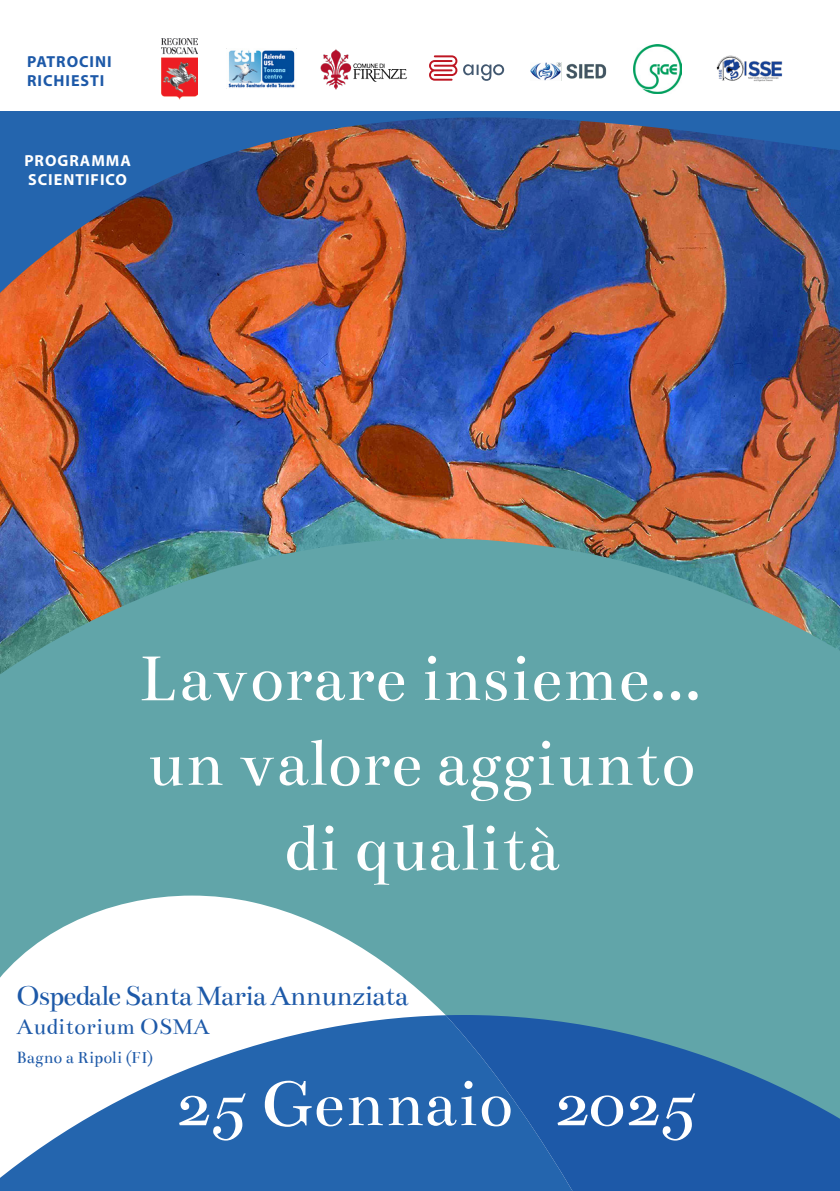
<style>
.page{position:relative;width:840px;height:1191px;background:#fff}
.page>*{position:absolute;margin:0;border:0;box-sizing:border-box;transform-origin:0 0}
.t1{font:71px "Bentham";color:#fff}
.t2{font:70.8px "Bentham";color:#fff}
.t3{font:30px "Bentham";letter-spacing:-.04em;color:#1d59a8}
.t4{font:24px "Bentham";color:#1d59a8}
.t5{font:18px "Bentham";color:#1d59a8}
.t6{font:700 16px "Myriad Pro";letter-spacing:.06em;color:#fff}
.t7{font:700 16px "Myriad Pro";letter-spacing:.06em;color:#1d59a8}
</style>
<div class="page">
<svg style="left:0;top:1050px;width:445px;height:141px;fill:#2465ae"></svg>
<svg style="left:445px;top:1050px;width:394px;height:141px;background:#2462a9"></svg>
<img style="left:0;top:293px;width:839px;height:757px">
<img style="left:0;top:111px;width:839px;height:182px">
<img style="left:161px;top:38px;width:37px;height:62px">
<img style="left:228px;top:50px;width:67px;height:38px">
<img style="left:320px;top:49px;width:87px;height:41px">
<img style="left:530px;top:63px;width:76px;height:17px">
<img style="left:633px;top:44px;width:48px;height:49px">
<img style="left:716px;top:55px;width:67px;height:27px">
<svg style="left:429px;top:55px;width:76px;height:26px"></svg>
<p class="t7" style="left:27px;top:51px;width:86px">PATROCINI</p>
<p class="t7" style="left:27px;top:70px;width:79px">RICHIESTI</p>
<p class="t6" style="left:24px;top:150px;width:108px">PROGRAMMA</p>
<p class="t6" style="left:28px;top:169px;width:100px">SCIENTIFICO</p>
<p class="t2" style="left:138px;top:639px;width:564px">Lavorare insieme...</p>
<p class="t2" style="left:146px;top:724px;width:549px">un valore aggiunto</p>
<p class="t2" style="left:283px;top:809px;width:275px">di qualità</p>
<p class="t3" style="left:17px;top:979px;width:393px">Ospedale Santa Maria Annunziata</p>
<p class="t4" style="left:17px;top:1013px;width:194px">Auditorium OSMA</p>
<p class="t5" style="left:17px;top:1047px;width:138px">Bagno a Ripoli (FI)</p>
<p class="t1" style="left:176px;top:1064px;width:521px">25 Gennaio 2025</p>
</div>
